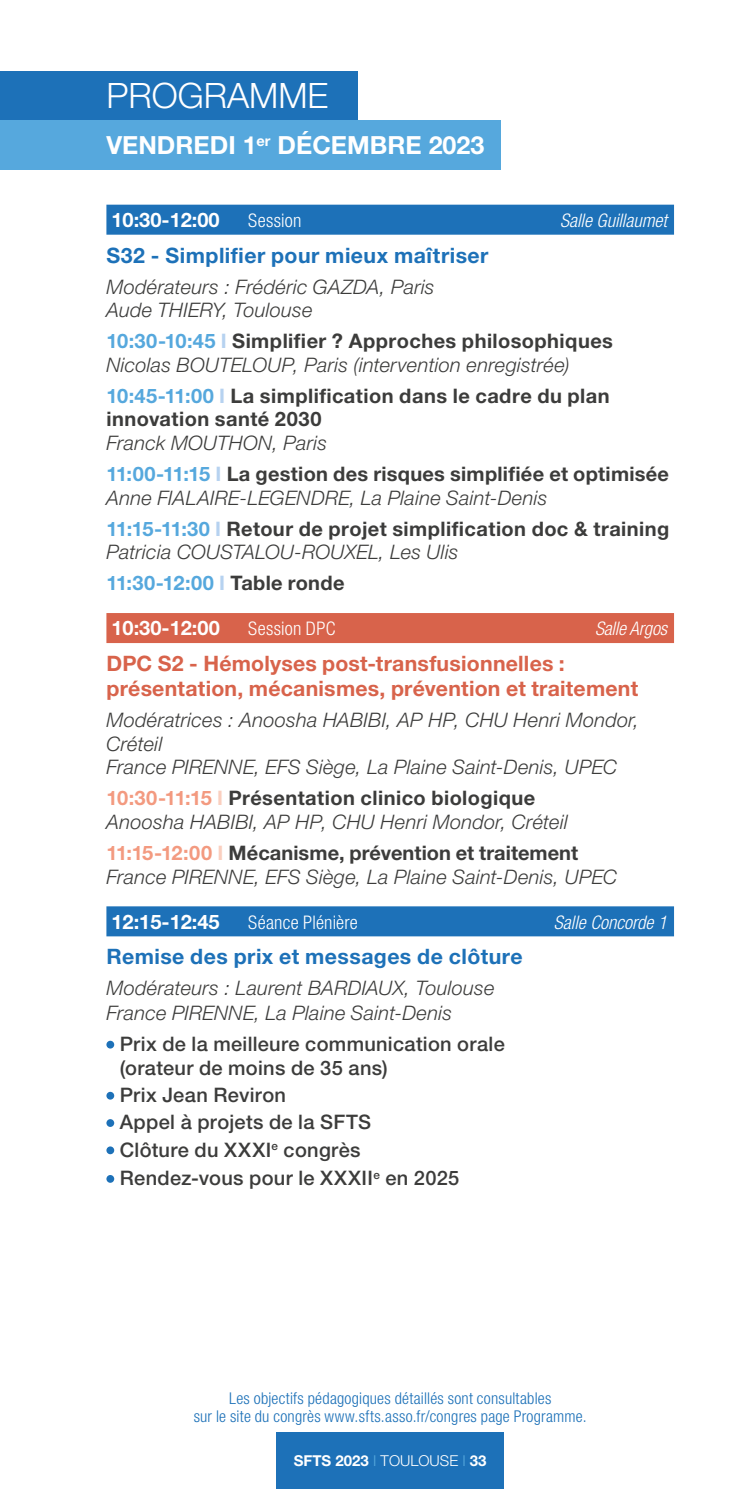
<style>
.page{position:relative;width:745px;height:1489px;background:#fff}
.page>*{position:absolute;margin:0;border:0;box-sizing:border-box;transform-origin:0 0}
.t1{font:300 35px "Helvetica Neue LT Std";color:#fff}
.t2{font:700 25px "Helvetica Neue LT Std";color:#fff}
.t3{font:700 21.25px/25px "Helvetica Neue LT Std";letter-spacing:.01em;color:#d8634b}
.t4{font:700 21.25px "Helvetica Neue LT Std";letter-spacing:.02em;color:#1d71b8}
.t5{font:italic 300 20px/23.8px "Helvetica Neue LT Std";letter-spacing:.015em;color:#3c3c3b}
.t6{font:500 20px/27.8px "Helvetica Neue LT Std";letter-spacing:.015em;color:#3c3c3b}
.t7{font:700 20px/23.8px "Helvetica Neue LT Std";letter-spacing:.02em;color:#3c3c3b}
.t8{font:700 20px "Helvetica Neue LT Std";color:#fff}
.t9{font:italic 300 condensed 18.75px "Helvetica Neue LT Std";color:#fff}
.t10{font:300 condensed 18.75px "Helvetica Neue LT Std";letter-spacing:.01em;color:#fff}
.t11{font:300 condensed 16.25px/17.5px "Helvetica Neue LT Std";letter-spacing:.015em;color:#1d71b8;text-align:center}
.t12{font:700 15px "Helvetica Neue LT Std";color:#fff}
.s1{font-weight:700;font-style:normal;color:#56a8dd}
.s2{font-weight:700;font-style:normal;color:#b6d2f0}
.s3{font-weight:700;font-style:normal}
.s4{color:#56a8dd}
.s5{color:#b6d2f0}
.s6{font-weight:300;font-style:italic}
.s7{font-weight:700;font-style:normal;color:#f39a80}
.s8{font-weight:700;font-style:normal;color:#facfbf}
.s9{font-weight:300;color:#56a8dd}
.s10{font-weight:300}
</style>
<div class="page">
<div style="left:276px;top:1431px;width:227px;height:57px;background:#1d71b8"></div>
<div style="left:0;top:71px;width:357px;height:49px;background:#1d71b8"></div>
<div style="left:0;top:120px;width:500px;height:50px;background:#56a8dd"></div>
<div style="left:106px;top:205px;width:567px;height:30px;background:#1d71b8"></div>
<div style="left:106px;top:613px;width:567px;height:30px;background:#d8634b"></div>
<div style="left:106px;top:906px;width:567px;height:30px;background:#1d71b8"></div>
<div style="left:106px;top:1040px;width:8px;height:8px;background:#1d71b8;border-radius:50%"></div>
<div style="left:106px;top:1091px;width:8px;height:8px;background:#1d71b8;border-radius:50%"></div>
<div style="left:106px;top:1119px;width:8px;height:7px;background:#1d71b8;border-radius:50%"></div>
<div style="left:106px;top:1146px;width:8px;height:8px;background:#1d71b8;border-radius:50%"></div>
<svg style="left:106px;top:1174px;width:8px;height:8px"></svg>
<h1 class="t1" style="left:106px;top:74px;width:223px">PROGRAMME</h1>
<p class="t2" style="left:106px;top:130px;width:379px">VENDREDI 1<sup>er</sup> DÉCEMBRE 2023</p>
<p class="t8" style="left:111px;top:207px;width:110px">10:30-12:00</p>
<p class="t10" style="left:248px;top:209px;width:54px">Session</p>
<p class="t9" style="left:560px;top:209px;width:108px">Salle Guillaumet</p>
<p class="t4" style="left:106px;top:242px;width:383px">S32 - Simplifier pour mieux maîtriser</p>
<p class="t5" style="left:106px;top:274px;width:329px">Modérateurs : Frédéric GAZDA, Paris<br>Aude THIERY, Toulouse</p>
<p class="t5" style="left:106px;top:329px;width:508px"><span class="s1">10:30-10:45</span> <span class="s2">I</span> <span class="s3">Simplifier ? Approches philosophiques<br></span>Nicolas BOUTELOUP, Paris (intervention enregistrée)</p>
<p class="t7" style="left:106px;top:383px;width:504px"><span class="s4">10:45-11:00</span> <span class="s5">I</span> La simplification dans le cadre du plan innovation santé 2030</p>
<p class="t7" style="left:106px;top:427px;width:564px;line-height:30.8px"><span class="s6">Franck MOUTHON, Paris<br></span><span class="s4">11:00-11:15</span> <span class="s5">I</span> La gestion des risques simplifiée et optimisée</p>
<p class="t5" style="left:106px;top:482px;width:564px;line-height:30.8px">Anne FIALAIRE-LEGENDRE, La Plaine Saint-Denis<br><span class="s1">11:15-11:30</span> <span class="s2">I</span> <span class="s3">Retour de projet simplification doc &amp; training</span></p>
<p class="t5" style="left:106px;top:536px;width:353px;line-height:30.8px">Patricia COUSTALOU-ROUXEL, Les Ulis<br><span class="s1">11:30-12:00</span> <span class="s2">I</span> <span class="s3">Table ronde</span></p>
<p class="t8" style="left:111px;top:616px;width:110px">10:30-12:00</p>
<p class="t10" style="left:248px;top:618px;width:89px">Session DPC</p>
<p class="t9" style="left:594px;top:618px;width:73px">Salle Argos</p>
<p class="t3" style="left:106px;top:650px;width:533px">DPC S2 - Hémolyses post-transfusionnelles : présentation, mécanismes, prévention et traitement</p>
<p class="t5" style="left:106px;top:707px;width:534px">Modératrices : Anoosha HABIBI, AP HP, CHU Henri Mondor,<br>Créteil<br>France PIRENNE, EFS Siège, La Plaine Saint-Denis, UPEC</p>
<p class="t5" style="left:106px;top:786px;width:462px"><span class="s7">10:30-11:15</span> <span class="s8">I</span> <span class="s3">Présentation clinico biologique<br></span>Anoosha HABIBI, AP HP, CHU Henri Mondor, Créteil</p>
<p class="t5" style="left:106px;top:840px;width:512px"><span class="s7">11:15-12:00</span> <span class="s8">I</span> <span class="s3">Mécanisme, prévention et traitement<br></span>France PIRENNE, EFS Siège, La Plaine Saint-Denis, UPEC</p>
<p class="t8" style="left:111px;top:909px;width:110px">12:15-12:45</p>
<p class="t10" style="left:248px;top:911px;width:111px">Séance Plénière</p>
<p class="t9" style="left:553px;top:911px;width:115px">Salle Concorde 1</p>
<p class="t4" style="left:106px;top:943px;width:417px">Remise des prix et messages de clôture</p>
<p class="t5" style="left:106px;top:975px;width:389px;line-height:25px">Modérateurs : Laurent BARDIAUX, Toulouse<br>France PIRENNE, La Plaine Saint-Denis</p>
<p class="t6" style="left:120px;top:1031px;width:386px;line-height:23.8px">Prix de la meilleure communication orale (orateur de moins de 35 ans)</p>
<p class="t6" style="left:120px;top:1080px;width:341px">Prix Jean Reviron<br>Appel à projets de la SFTS<br>Clôture du XXXI<sup>e</sup> congrès<br>Rendez-vous pour le XXXII<sup>e</sup> en 2025</p>
<p class="t11" style="left:193px;top:1389px;width:394px">Les objectifs pédagogiques détaillés sont consultables<br>sur le site du congrès www.sfts.asso.fr/congres page Programme.</p>
<p class="t12" style="left:293px;top:1451px;width:194px">SFTS 2023 <span class="s9">I</span> <span class="s10">TOULOUSE</span> <span class="s9">I</span> 33</p>
</div>
